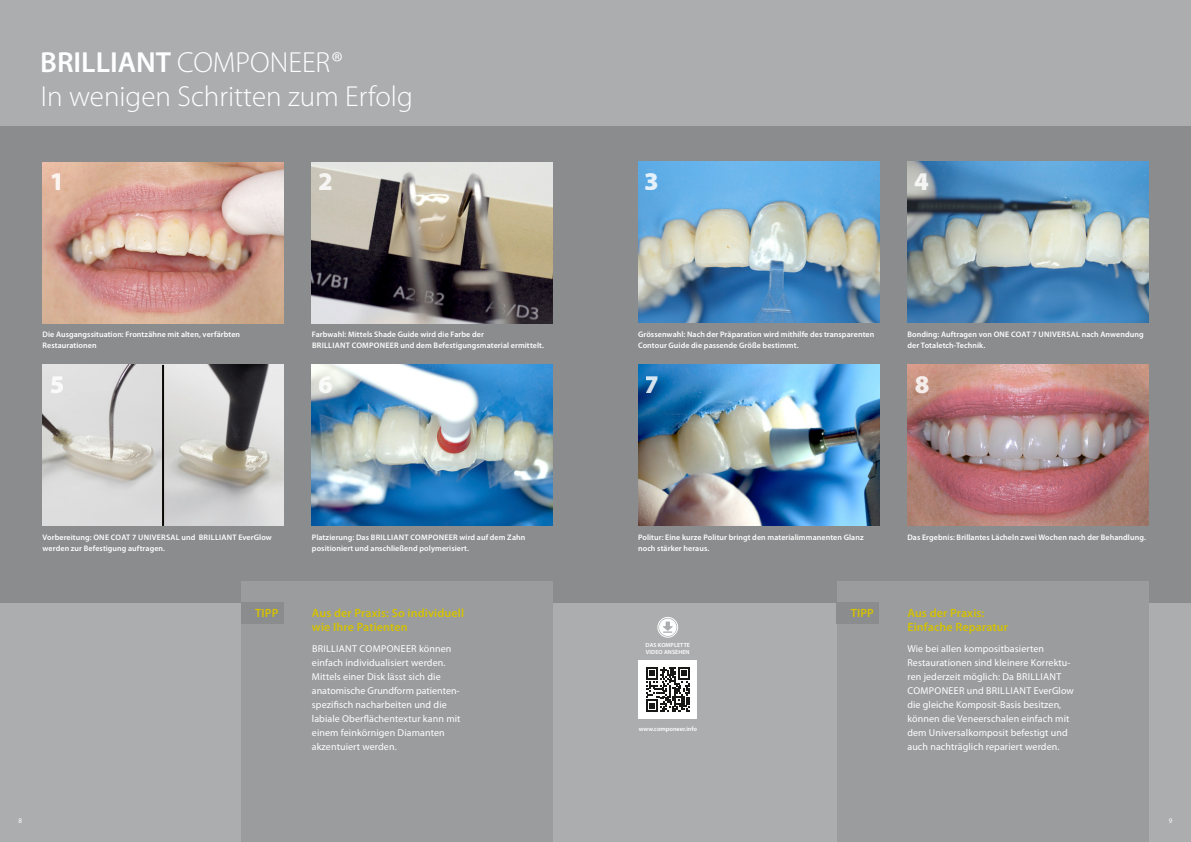
<style>
.page{position:relative;width:1191px;height:842px;background:#abadae}
.page>*{position:absolute;margin:0;border:0;box-sizing:border-box;transform-origin:0 0}
.t1{font:300 29.1px "Myriad Pro";color:#fff}
.t2{font:300 29px "Myriad Pro";color:#fff}
.t3{font:900 25.6px "Myriad Pro";color:#fff}
.t4{font:600 12px/14px "Myriad Pro";letter-spacing:.01em;color:#d5c200}
.t5{font:10px/14px "Myriad Pro";letter-spacing:.01em;color:#fff}
.t6{font:600 8px/11px "Myriad Pro";letter-spacing:.01em;color:#fff}
.t7{font:7px "Myriad Pro";color:#fff}
.t8{font:600 6.4px "Myriad Pro";letter-spacing:-.01em;color:#fff}
.t9{font:600 6px/7px "Myriad Pro";letter-spacing:.01em;color:#fff}
.s1{font-weight:600}
</style>
<div class="page">
<div style="left:0;top:127px;width:1191px;height:476px;background:#8a8c8d"></div>
<div style="left:836px;top:582px;width:312px;height:260px;background:#9a9c9d"></div>
<div style="left:241px;top:582px;width:312px;height:260px;background:#9a9c9d"></div>
<div style="left:836px;top:603px;width:43px;height:21px;background:#8a8c8d"></div>
<div style="left:241px;top:603px;width:42px;height:21px;background:#8a8c8d"></div>
<img style="left:43px;top:162px;width:240px;height:161px">
<img style="left:907px;top:365px;width:241px;height:161px">
<img style="left:312px;top:162px;width:241px;height:161px">
<img style="left:638px;top:365px;width:241px;height:161px">
<img style="left:638px;top:162px;width:241px;height:161px">
<img style="left:907px;top:161px;width:241px;height:161px">
<img style="left:312px;top:365px;width:241px;height:161px">
<img style="left:43px;top:365px;width:240px;height:161px">
<hr style="left:162px;top:365px;width:2px;height:161px;background:#0a0603">
<div style="left:638px;top:660px;width:59px;height:59px;background:#fff"></div>
<svg style="left:646px;top:667px;width:44px;height:45px"></svg>
<svg style="left:659px;top:619px;width:17px;height:17px"></svg>
<div style="left:657px;top:617px;width:21px;height:20px;border:1px solid #fff;border-radius:50%"></div>
<h1 class="t1" style="left:40px;top:44px;width:304px"><span class="s1">BRILLIANT</span> COMPONEER ®</h1>
<h2 class="t2" style="left:41px;top:79px;width:373px">In wenigen Schritten zum Erfolg</h2>
<h3 class="t3" style="left:49px;top:164px;width:16px">1</h3>
<h3 class="t3" style="left:319px;top:164px;width:16px">2</h3>
<h3 class="t3" style="left:645px;top:164px;width:16px">3</h3>
<h3 class="t3" style="left:914px;top:164px;width:16px">4</h3>
<p class="t6" style="left:43px;top:328px;width:199px">Die Ausgangssituation: Frontzähne mit alten, verfärbten<br>Restaurationen</p>
<p class="t6" style="left:312px;top:328px;width:234px">Farbwahl: Mittels Shade Guide wird die Farbe der<br>BRILLIANT COMPONEER und dem Befestigungsmaterial ermittelt.</p>
<p class="t6" style="left:638px;top:328px;width:238px">Grössenwahl: Nach der Präparation wird mithilfe des transparenten<br>Contour Guide die passende Größe bestimmt.</p>
<p class="t6" style="left:907px;top:328px;width:238px">Bonding: Auftragen von ONE COAT 7 UNIVERSAL nach Anwendung der Totaletch-Technik.</p>
<h3 class="t3" style="left:49px;top:367px;width:16px">5</h3>
<h3 class="t3" style="left:319px;top:367px;width:16px">6</h3>
<h3 class="t3" style="left:645px;top:367px;width:16px">7</h3>
<h3 class="t3" style="left:914px;top:367px;width:16px">8</h3>
<p class="t6" style="left:43px;top:531px;width:231px">Vorbereitung: ONE COAT 7 UNIVERSAL und BRILLIANT EverGlow werden zur Befestigung auftragen.</p>
<p class="t6" style="left:312px;top:531px;width:215px">Platzierung: Das BRILLIANT COMPONEER wird auf dem Zahn</p>
<p class="t6" style="left:907px;top:531px;width:240px">Das Ergebnis: Brillantes Lächeln zwei Wochen nach der Behandlung.</p>
<p class="t6" style="left:312px;top:542px;width:159px">positioniert und anschließend polymerisiert.</p>
<p class="t6" style="left:638px;top:531px;width:227px">Politur: Eine kurze Politur bringt den materialimmanenten Glanz noch stärker heraus.</p>
<h3 class="t4" style="left:255px;top:606px;width:25px">TIPP</h3>
<h3 class="t4" style="left:312px;top:606px;width:154px">Aus der Praxis: So individuell</h3>
<h3 class="t4" style="left:850px;top:606px;width:25px">TIPP</h3>
<h3 class="t4" style="left:312px;top:620px;width:97px">wie Ihre Patienten</h3>
<h3 class="t4" style="left:907px;top:606px;width:102px">Aus der Praxis:<br>Einfache Reparatur</h3>
<p class="t9" style="left:645px;top:641px;width:46px">DAS KOMPLETTE<br>VIDEO ANSEHEN</p>
<p class="t5" style="left:312px;top:641px;width:150px">BRILLIANT COMPONEER können einfach individualisiert werden.<br>Mittels einer Disk lässt sich die anatomische Grundform patienten&shy;spezifisch nacharbeiten und die labiale Oberflächentextur kann mit einem feinkörnigen Diamanten akzentuiert werden.</p>
<p class="t5" style="left:907px;top:641px;width:168px">Wie bei allen kompositbasierten Restaurationen sind kleinere Korrektu&shy;ren jederzeit möglich: Da BRILLIANT COMPONEER und BRILLIANT EverGlow die gleiche Komposit-Basis besitzen, können die Veneerschalen einfach mit dem Universalkomposit befestigt und auch nachträglich repariert werden.</p>
<p class="t8" style="left:639px;top:724px;width:60px">www.componeer.info</p>
<p class="t7" style="left:19px;top:817px;width:5px">8</p>
<p class="t7" style="left:1168px;top:817px;width:5px">9</p>
</div>
